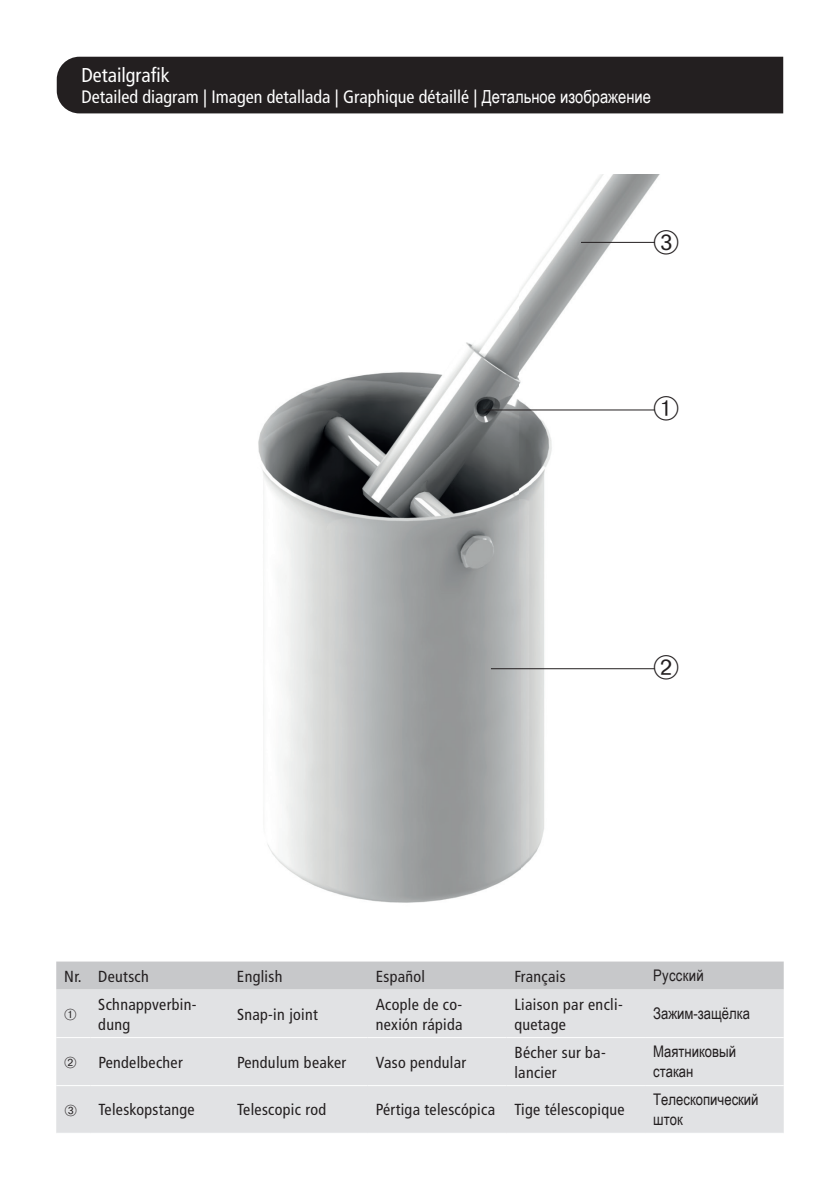
<style>
.page{position:relative;width:840px;height:1191px;background:#fff}
.page>*{position:absolute;margin:0;border:0;box-sizing:border-box;transform-origin:0 0}
.t1{font:condensed 20px "Frutiger LT Pro";color:#fff}
.t2{font:condensed 18px "Frutiger LT Pro";color:#fff}
.t3{font:condensed 16px/20px "Frutiger LT Pro";letter-spacing:.02em;color:#231f20}
.t4{font:16px/20px "Arial Narrow";color:#231f20}
.t5{font:16px "Arial Narrow";letter-spacing:.02em;color:#231f20}
.s1{font-family:"Arial Narrow";font-stretch:normal}
</style>
<div class="page">
<div style="left:56px;top:961px;width:727px;height:28px;background:#c7c8ca"></div>
<div style="left:56px;top:989px;width:727px;height:143px;background:#e1e2e4"></div>
<hr style="left:56px;top:1037px;width:34px;height:1px;background:#fff">
<hr style="left:90px;top:1037px;width:139px;height:1px;background:#fff">
<hr style="left:229px;top:1037px;width:138px;height:1px;background:#fff">
<hr style="left:367px;top:1037px;width:139px;height:1px;background:#fff">
<hr style="left:506px;top:1037px;width:138px;height:1px;background:#fff">
<hr style="left:644px;top:1037px;width:139px;height:1px;background:#fff">
<hr style="left:56px;top:1085px;width:34px;height:1px;background:#fff">
<hr style="left:90px;top:1085px;width:139px;height:1px;background:#fff">
<hr style="left:229px;top:1085px;width:138px;height:1px;background:#fff">
<hr style="left:367px;top:1085px;width:139px;height:1px;background:#fff">
<hr style="left:506px;top:1085px;width:138px;height:1px;background:#fff">
<hr style="left:644px;top:1085px;width:139px;height:1px;background:#fff">
<div style="left:57px;top:57px;width:725px;height:56px;background:#231f20"></div>
<img style="left:258px;top:174px;width:402px;height:729px">
<hr style="left:482px;top:409px;width:172px;height:1px;background:#231f20">
<hr style="left:490px;top:668px;width:164px;height:1px;background:#231f20">
<hr style="left:580px;top:242px;width:74px;height:1px;background:#231f20">
<svg style="left:65px;top:1008px;width:11px;height:11px"></svg>
<svg style="left:65px;top:1056px;width:11px;height:11px"></svg>
<svg style="left:65px;top:1104px;width:11px;height:11px"></svg>
<svg style="left:653px;top:396px;width:7px;height:24px"></svg>
<svg style="left:653px;top:230px;width:7px;height:24px"></svg>
<svg style="left:653px;top:654px;width:7px;height:25px"></svg>
<p class="t1" style="left:81px;top:63px;width:90px">Detailgrafik</p>
<p class="t2" style="left:81px;top:87px;width:570px">Detailed diagram | Imagen detallada | Graphique détaillé | <span class="s1">Детальное изображение</span></p>
<p class="t3" style="left:64px;top:966px;width:86px">Nr. Deutsch</p>
<p class="t3" style="left:237px;top:966px;width:47px">English</p>
<p class="t3" style="left:375px;top:966px;width:51px">Español</p>
<p class="t3" style="left:514px;top:966px;width:53px">Français</p>
<p class="t5" style="left:652px;top:963px;width:52px">Русский</p>
<p class="t3" style="left:98px;top:994px;width:100px">Schnappverbin&shy;dung</p>
<p class="t3" style="left:237px;top:1004px;width:82px">Snap-in joint</p>
<p class="t3" style="left:375px;top:994px;width:88px">Acople de co&shy;nexión rápida</p>
<p class="t3" style="left:514px;top:994px;width:110px">Liaison par encli&shy;quetage</p>
<p class="t4" style="left:652px;top:1003px;width:98px">Зажим-защёлка</p>
<p class="t3" style="left:98px;top:1052px;width:86px">Pendelbecher</p>
<p class="t3" style="left:237px;top:1052px;width:111px">Pendulum beaker</p>
<p class="t3" style="left:375px;top:1052px;width:92px">Vaso pendular</p>
<p class="t3" style="left:514px;top:1042px;width:93px">Bécher sur ba&shy;lancier</p>
<p class="t4" style="left:652px;top:1041px;width:84px">Маятниковый стакан</p>
<p class="t3" style="left:98px;top:1100px;width:98px">Teleskopstange</p>
<p class="t3" style="left:237px;top:1100px;width:91px">Telescopic rod</p>
<p class="t3" style="left:375px;top:1100px;width:250px">Pértiga telescópica Tige télescopique</p>
<p class="t4" style="left:652px;top:1089px;width:107px">Телескопический шток</p>
</div>
